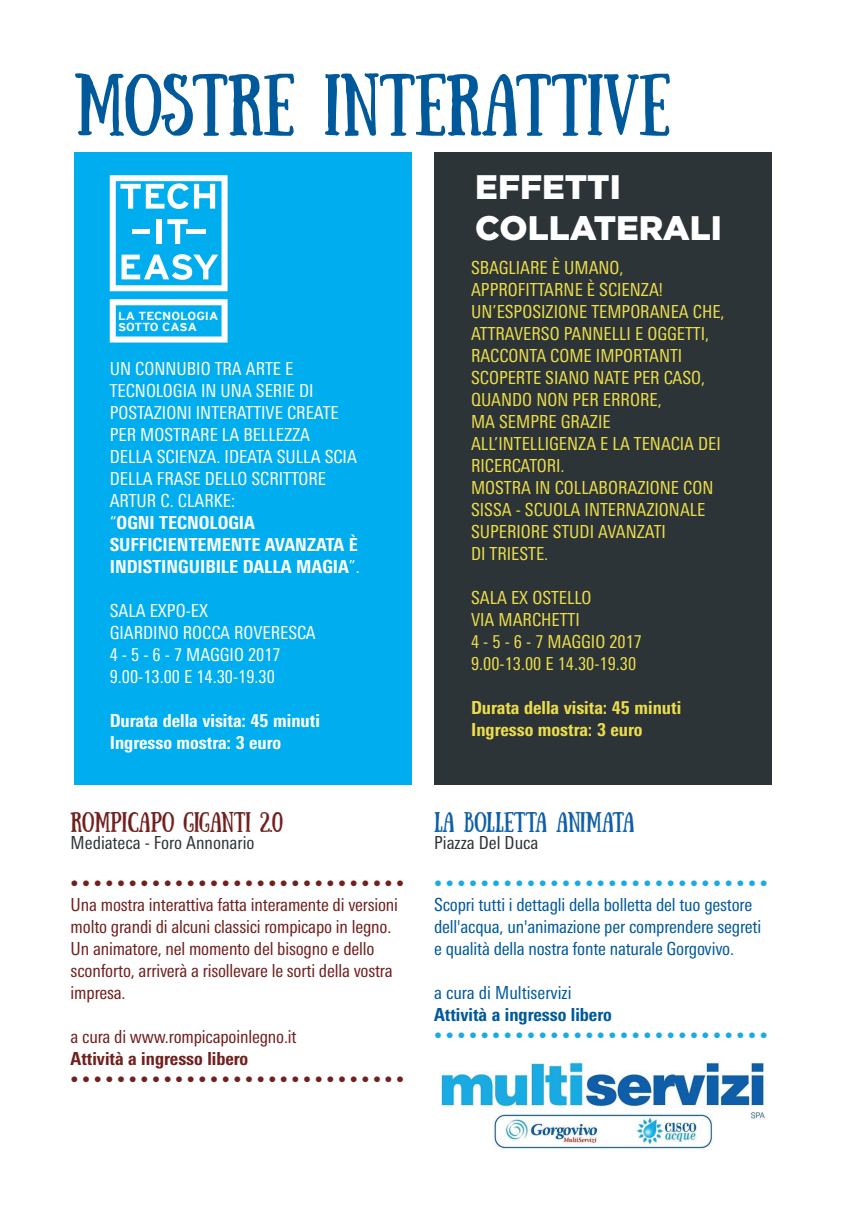
<style>
.page{position:relative;width:857px;height:1225px;background:#fff}
.page>*{position:absolute;margin:0;border:0;box-sizing:border-box;transform-origin:0 0}
.t1{font:62px "Sunday";letter-spacing:-.02em;color:#00599a}
.t2{font:900 34px/40.8px "Gotham HTF";color:#fff}
.t3{font:20px "Sunday";letter-spacing:-.02em;color:#71201e}
.t4{font:20px "Sunday";letter-spacing:-.02em;color:#0e5fa7}
.t5{font:condensed 18px/22px "Linotype Univers";color:#ebdd4b}
.t6{font:condensed 18px/22px "Linotype Univers";color:#fff}
.t7{font:condensed 18px/22px "Linotype Univers";letter-spacing:-.01em;color:#71201e}
.t8{font:condensed 18px/22px "Linotype Univers";letter-spacing:-.01em;color:#00599a}
.t9{font:800 condensed 18px/22px "Linotype Univers";color:#fff}
.t10{font:800 condensed 18px/22px "Linotype Univers";color:#ebdd4b}
.t11{font:condensed 18px "Linotype Univers";color:#2d3437}
.t12{font:800 condensed 18px "Linotype Univers";color:#00599a}
.t13{font:800 condensed 18px "Linotype Univers";color:#71201e}
.t14{font:condensed 16px "Linotype Univers";color:#1aabe2}
.t15{font:condensed 16px "Linotype Univers";color:#71201e}
.t16{font:700 11.6px/11.6px "Interstate Mono";color:#fff;scale:1.06 1}
.s1{font-weight:800}
</style>
<div class="page">
<img style="left:441px;top:1061px;width:324px;height:89px">
<div style="left:74px;top:152px;width:337px;height:632px;background:#00aeef"></div>
<div style="left:434px;top:152px;width:337px;height:632px;background:#2d3437"></div>
<svg style="left:110px;top:299px;width:117px;height:43px"></svg>
<svg style="left:110px;top:175px;width:117px;height:116px"></svg>
<h1 class="t1" style="left:74px;top:63px;width:598px">MOSTRE INTERATTIVE</h1>
<p class="t16" style="left:118px;top:309px;width:96px">LA TECNOLOGIA<br>SOTTO CASA</p>
<p class="t6" style="left:110px;top:357px;width:251px">UN CONNUBIO TRA ARTE E<br>TECNOLOGIA IN UNA SERIE DI<br>POSTAZIONI INTERATTIVE CREATE<br>PER MOSTRARE LA BELLEZZA<br>DELLA SCIENZA. IDEATA SULLA SCIA<br>DELLA FRASE DELLO SCRITTORE<br>ARTUR C. CLARKE:<br>“<span class="s1">OGNI TECNOLOGIA<br>SUFFICIENTEMENTE AVANZATA È<br>INDISTINGUIBILE DALLA MAGIA</span>”.</p>
<p class="t6" style="left:110px;top:599px;width:207px">SALA EXPO-EX<br>GIARDINO ROCCA ROVERESCA<br>4 - 5 - 6 - 7 MAGGIO 2017<br>9.00-13.00 E 14.30-19.30</p>
<p class="t9" style="left:110px;top:709px;width:211px">Durata della visita: 45 minuti<br>Ingresso mostra: 3 euro</p>
<p class="t3" style="left:71px;top:808px;width:213px">ROMPICAPO GIGANTI 2.0</p>
<p class="t11" style="left:71px;top:832px;width:185px">Mediateca - Foro Annonario</p>
<p class="t15" style="left:71px;top:874px;width:335px">• • • • • • • • • • • • • • • • • • • • • • • • • • • • •</p>
<p class="t7" style="left:71px;top:893px;width:329px">Una mostra interattiva fatta interamente di versioni molto grandi di alcuni classici rompicapo in legno.<br>Un animatore, nel momento del bisogno e dello sconforto, arriverà a risollevare le sorti della vostra impresa.</p>
<p class="t7" style="left:71px;top:1025px;width:227px">a cura di www.rompicapoinlegno.it</p>
<p class="t13" style="left:71px;top:1048px;width:179px">Attività a ingresso libero</p>
<p class="t15" style="left:71px;top:1070px;width:335px">• • • • • • • • • • • • • • • • • • • • • • • • • • • • •</p>
<h2 class="t2" style="left:475px;top:166px;width:248px">EFFETTI<br>COLLATERALI</h2>
<p class="t5" style="left:471px;top:257px;width:255px">SBAGLIARE È UMANO,<br>APPROFITTARNE È SCIENZA!<br>UN’ESPOSIZIONE TEMPORANEA CHE,<br>ATTRAVERSO PANNELLI E OGGETTI,<br>RACCONTA COME IMPORTANTI<br>SCOPERTE SIANO NATE PER CASO,<br>QUANDO NON PER ERRORE,<br>MA SEMPRE GRAZIE<br>ALL’INTELLIGENZA E LA TENACIA DEI<br>RICERCATORI.<br>MOSTRA IN COLLABORAZIONE CON<br>SISSA - SCUOLA INTERNAZIONALE<br>SUPERIORE STUDI AVANZATI<br>DI TRIESTE.</p>
<p class="t5" style="left:471px;top:587px;width:172px">SALA EX OSTELLO<br>VIA MARCHETTI<br>4 - 5 - 6 - 7 MAGGIO 2017<br>9.00-13.00 E 14.30-19.30</p>
<p class="t10" style="left:471px;top:697px;width:211px">Durata della visita: 45 minuti<br>Ingresso mostra: 3 euro</p>
<p class="t4" style="left:434px;top:808px;width:201px">LA BOLLETTA ANIMATA</p>
<p class="t11" style="left:434px;top:832px;width:106px">Piazza Del Duca</p>
<p class="t14" style="left:434px;top:874px;width:335px">• • • • • • • • • • • • • • • • • • • • • • • • • • • • •</p>
<p class="t8" style="left:434px;top:893px;width:328px">Scopri tutti i dettagli della bolletta del tuo gestore dell'acqua, un'animazione per comprendere segreti e qualità della nostra fonte naturale Gorgovivo.</p>
<p class="t8" style="left:434px;top:981px;width:139px">a cura di Multiservizi</p>
<p class="t12" style="left:434px;top:1004px;width:179px">Attività a ingresso libero</p>
<p class="t14" style="left:434px;top:1026px;width:335px">• • • • • • • • • • • • • • • • • • • • • • • • • • • • •</p>
</div>
